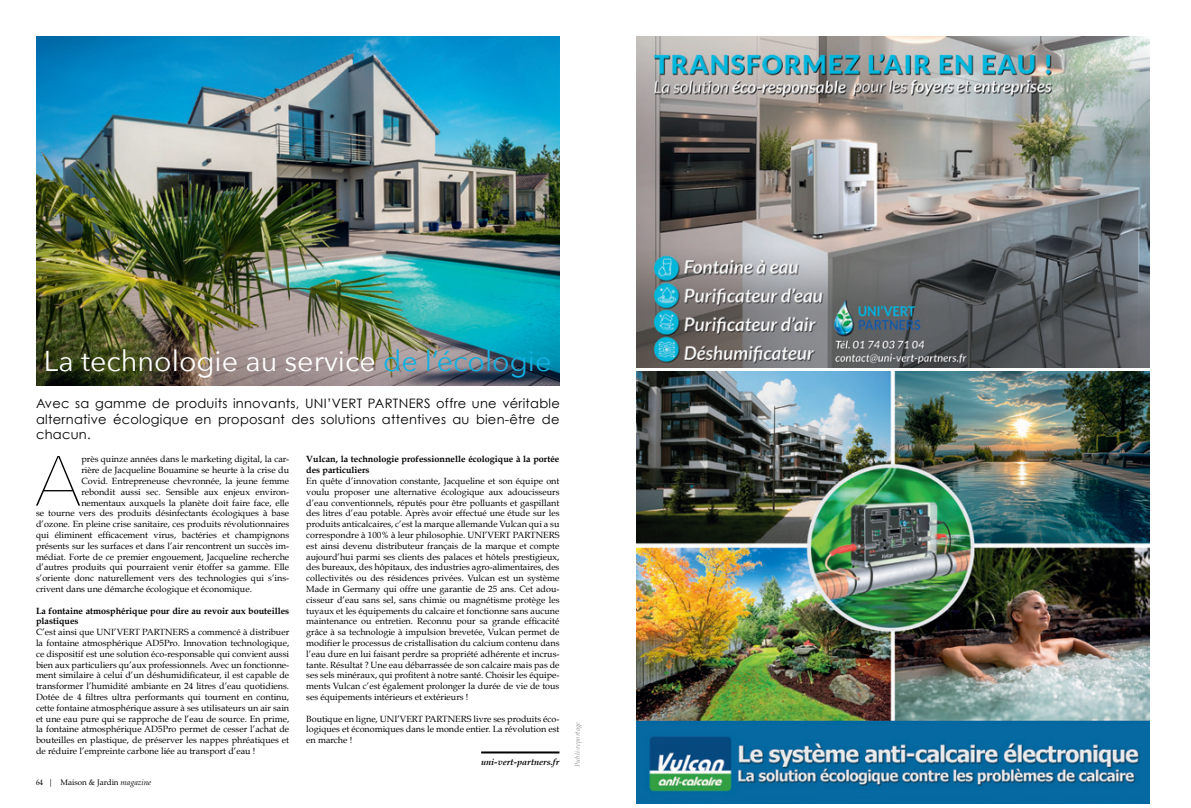
<style>
.page{position:relative;width:1191px;height:808px;background:#fff}
.page>*{position:absolute;margin:0;border:0;box-sizing:border-box;transform-origin:0 0}
.t1{font:200 70px "Avenir Next";color:#000}
.t2{font:28.7px "Avenir Next";color:#fff}
.t3{font:13px/15.6px "Century Gothic";letter-spacing:.02em;color:#000;text-align:justify}
.t4{font:9px/10.8px "Book Antiqua";color:#000;text-align:justify}
.t5{font:700 9px/10.8px "Book Antiqua";color:#000}
.t6{font:italic 700 9px "Book Antiqua";color:#000}
.t7{font:8px "Book Antiqua";color:#000;scale:.9 1}
.t8{font:italic 7px "Book Antiqua";color:#939598}
.s1{color:#13b1e2}
.s2{font-style:italic}
</style>
<div class="page">
<img style="left:36px;top:36px;width:523px;height:349px">
<hr style="left:481px;top:751px;width:78px;height:2px;background:#000">
<img style="left:637px;top:36px;width:512px;height:332px">
<img style="left:637px;top:372px;width:512px;height:431px">
<h2 class="t2" style="left:44px;top:343px;width:509px">La technologie au service <span class="s1">de l’écologie</span></h2>
<h3 class="t3" style="left:36px;top:395px;width:525px">Avec sa gamme de produits innovants, UNI’VERT PARTNERS offre une véritable alternative écologique en proposant des solutions attentives au bien-être de chacun.</h3>
<h1 class="t1" style="left:35px;top:436px;width:48px">A</h1>
<p class="t4" style="left:81px;top:454px;width:209px">près quinze années dans le marketing digital, la car-</p>
<p class="t4" style="left:81px;top:465px;width:209px">rière de Jacqueline Bouamine se heurte à la crise du</p>
<p class="t4" style="left:81px;top:476px;width:209px">Covid. Entrepreneuse chevronnée, la jeune femme</p>
<p class="t4" style="left:81px;top:486px;width:209px">rebondit aussi sec. Sensible aux enjeux environ-</p>
<p class="t4" style="left:81px;top:497px;width:209px">nementaux auxquels la planète doit faire face, elle</p>
<p class="t4" style="left:36px;top:508px;width:255px">se tourne vers des produits désinfectants écologiques à base</p>
<p class="t4" style="left:36px;top:519px;width:255px">d’ozone. En pleine crise sanitaire, ces produits révolutionnaires</p>
<p class="t4" style="left:36px;top:530px;width:255px">qui éliminent efficacement virus, bactéries et champignons</p>
<p class="t4" style="left:36px;top:540px;width:255px">présents sur les surfaces et dans l’air rencontrent un succès im-</p>
<p class="t4" style="left:36px;top:551px;width:255px">médiat. Forte de ce premier engouement, Jacqueline recherche</p>
<p class="t4" style="left:36px;top:562px;width:255px">d’autres produits qui pourraient venir étoffer sa gamme. Elle</p>
<p class="t4" style="left:36px;top:573px;width:255px">s’oriente donc naturellement vers des technologies qui s’ins-</p>
<p class="t4" style="left:36px;top:584px;width:217px">crivent dans une démarche écologique et économique.</p>
<p class="t5" style="left:36px;top:605px;width:255px">La fontaine atmosphérique pour dire au revoir aux bouteilles plastiques</p>
<p class="t4" style="left:36px;top:627px;width:255px">C’est ainsi que UNI’VERT PARTNERS a commencé à distribuer la fontaine atmosphérique AD5Pro. Innovation technologique, ce dispositif est une solution éco-responsable qui convient aussi bien aux particuliers qu’aux professionnels. Avec un fonctionne&shy;ment similaire à celui d’un déshumidificateur, il est capable de transformer l’humidité ambiante en 24 litres d’eau quotidiens.<br>Dotée de 4 filtres ultra performants qui tournent en continu, cette fontaine atmosphérique assure à ses utilisateurs un air sain et une eau pure qui se rapproche de l’eau de source. En prime, la fontaine atmosphérique AD5Pro permet de cesser l’achat de bouteilles en plastique, de préserver les nappes phréatiques et de réduire l’empreinte carbone liée au transport d’eau !</p>
<p class="t7" style="left:36px;top:778px;width:130px">64 | Maison &amp; Jardin <span class="s2">magazine</span></p>
<p class="t5" style="left:306px;top:454px;width:255px">Vulcan, la technologie professionnelle écologique à la portée des particuliers</p>
<p class="t4" style="left:306px;top:476px;width:255px">En quête d’innovation constante, Jacqueline et son équipe ont voulu proposer une alternative écologique aux adoucisseurs d’eau conventionnels, réputés pour être polluants et gaspillant des litres d’eau potable. Après avoir effectué une étude sur les produits anticalcaires, c’est la marque allemande Vulcan qui a su correspondre à 100% à leur philosophie. UNI’VERT PARTNERS est ainsi devenu distributeur français de la marque et compte aujourd’hui parmi ses clients des palaces et hôtels prestigieux, des bureaux, des hôpitaux, des industries agro-alimentaires, des collectivités ou des résidences privées. Vulcan est un système Made in Germany qui offre une garantie de 25 ans. Cet adou&shy;cisseur d’eau sans sel, sans chimie ou magnétisme protège les tuyaux et les équipements du calcaire et fonctionne sans aucune maintenance ou entretien. Reconnu pour sa grande efficacité grâce à sa technologie à impulsion brevetée, Vulcan permet de modifier le processus de cristallisation du calcium contenu dans l’eau dure en lui faisant perdre sa propriété adhérente et incrus&shy;tante. Résultat ? Une eau débarrassée de son calcaire mais pas de ses sels minéraux, qui profitent à notre santé. Choisir les équipe&shy;ments Vulcan c’est également prolonger la durée de vie de tous ses équipements intérieurs et extérieurs !</p>
<p class="t4" style="left:306px;top:713px;width:255px">Boutique en ligne, UNI’VERT PARTNERS livre ses produits éco&shy;logiques et économiques dans le monde entier. La révolution est en marche !</p>
<p class="t6" style="left:481px;top:756px;width:80px">uni-vert-partners.fr</p>
<p class="t8" style="left:573px;top:767px;width:46px;rotate:-90deg">Publi-reportage</p>
</div>
